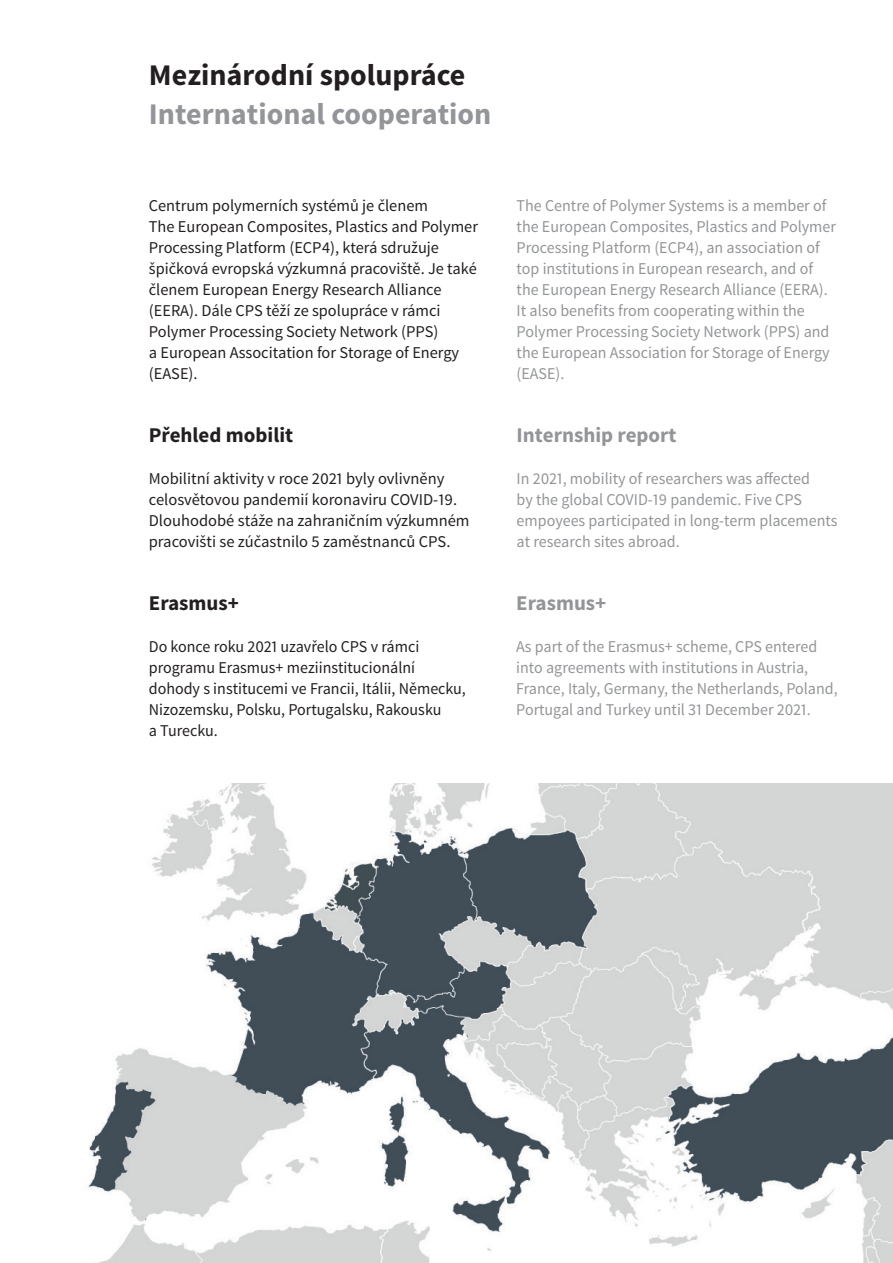
<style>
.page{position:relative;width:893px;height:1263px;background:#fff}
.page>*{position:absolute;margin:0;border:0;box-sizing:border-box;transform-origin:0 0}
.Headline_EN{font:700 30px "UTB Text";color:#939598}
.Headline_CZ{font:700 30px "UTB Text";color:#231f20}
.Anotace_EN{font:700 21px "UTB Text";color:#939598}
.Podtitul_CZ{font:700 21px "UTB Text";color:#231f20}
.Anotace_EN-2{font:16.5px/21px "UTB Text";color:#939598}
.Anotace_CZ{font:16.5px/21px "UTB Text";color:#231f20}
.Body_text_EN{font:16.5px/21px "UTB Text";color:#231f20}
.Body_text_CZ{font:16.5px/21px "UTB Text";color:#939598}
.Body_text_CZ-2{font:16.5px/21px "UTB Text";color:#231f20}
.Body_text_EN-2{font:16.5px/21px "UTB Text";color:#939598}
</style>
<div class="page">
<img style="left:88px;top:784px;width:805px;height:479px">
<p class="Headline_CZ" style="left:149px;top:55px;width:318px">Mezinárodní spolupráce</p>
<p class="Headline_EN" style="left:149px;top:94px;width:344px">International cooperation</p>
<p class="Anotace_CZ" style="left:149px;top:195px;width:331px">Centrum polymerních systémů je členem<br>The European Composites, Plastics and Polymer Processing Platform (ECP4), která sdružuje špičková evropská výzkumná pracoviště. Je také členem European Energy Research Alliance (EERA). Dále CPS těží ze spolupráce v rámci Polymer Processing Society Network (PPS)<br>a European Associtation for Storage of Energy (EASE).</p>
<p class="Anotace_EN-2" style="left:517px;top:195px;width:321px">The Centre of Polymer Systems is a member of the European Composites, Plastics and Polymer Processing Platform (ECP4), an association of top institutions in European research, and of the European Energy Research Alliance (EERA).<br>It also benefits from cooperating within the Polymer Processing Society Network (PPS) and the European Association for Storage of Energy (EASE).</p>
<p class="Podtitul_CZ" style="left:149px;top:421px;width:146px">Přehled mobilit</p>
<p class="Body_text_CZ-2" style="left:149px;top:468px;width:322px">Mobilitní aktivity v roce 2021 byly ovlivněny celosvětovou pandemií koronaviru COVID-19.<br>Dlouhodobé stáže na zahraničním výzkumném pracovišti se zúčastnilo 5 zaměstnanců CPS.</p>
<p class="Podtitul_CZ" style="left:149px;top:589px;width:92px">Erasmus+</p>
<p class="Body_text_EN" style="left:149px;top:636px;width:319px">Do konce roku 2021 uzavřelo CPS v rámci programu Erasmus+ meziinstitucionální dohody s institucemi ve Francii, Itálii, Německu, Nizozemsku, Polsku, Portugalsku, Rakousku<br>a Turecku.</p>
<p class="Anotace_EN" style="left:517px;top:421px;width:162px">Internship report</p>
<p class="Body_text_EN-2" style="left:517px;top:468px;width:322px">In 2021, mobility of researchers was affected<br>by the global COVID-19 pandemic. Five CPS empoyees participated in long-term placements at research sites abroad.</p>
<p class="Anotace_EN" style="left:516px;top:589px;width:92px">Erasmus+</p>
<p class="Body_text_CZ" style="left:516px;top:636px;width:323px">As part of the Erasmus+ scheme, CPS entered into agreements with institutions in Austria, France, Italy, Germany, the Netherlands, Poland, Portugal and Turkey until 31 December 2021.</p>
</div>
